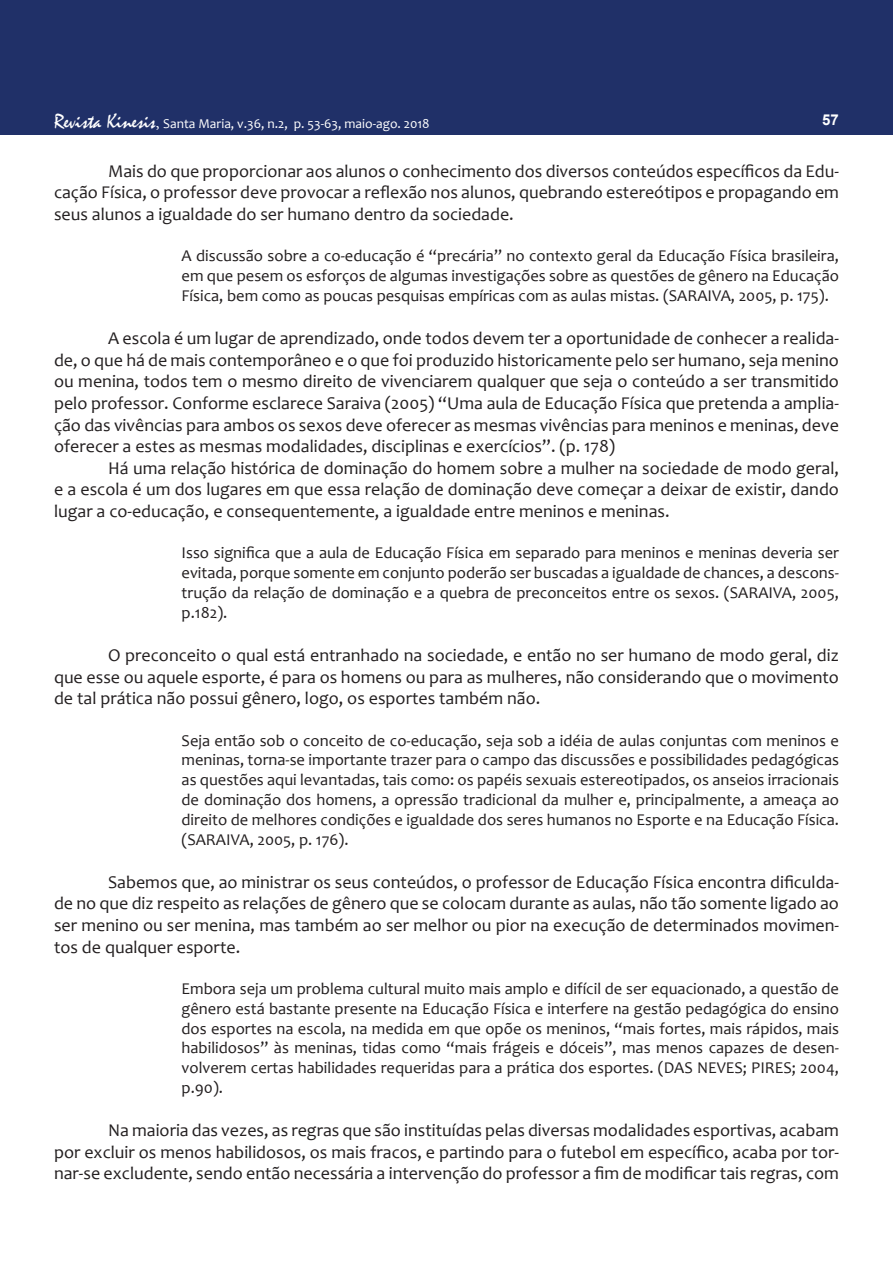
<style>
.page{position:relative;width:893px;height:1263px;background:#fff}
.page>*{position:absolute;margin:0;border:0;box-sizing:border-box;transform-origin:0 0}
.texto_corrido{font:18px/21.6px "Candara";color:#231f20;text-align:justify}
.citação{font:16.5px/19.8px "Candara";color:#231f20;text-align:justify}
.t1{font:700 15px "Arial";color:#fff}
.t2{font:13.5px "Candara";color:#fff}
.s1{font-family:"Mistral";font-size:21px}
.s2{font-family:"Minion Pro";font-size:16.5px}
</style>
<div class="page">
<div style="left:0;top:0;width:893px;height:135px;background:#203068"></div>
<p class="t2" style="left:54px;top:115px;width:377px"><span class="s1">Revista Kinesis</span><span class="s2">,</span> Santa Maria, v.36, n.2, p. 53-63, maio-ago. 2018</p>
<p class="t1" style="left:822px;top:110px;width:18px">57</p>
<p class="texto_corrido" style="left:54px;top:160px;width:786px;text-indent:54px">Mais do que proporcionar aos alunos o conhecimento dos diversos conteúdos específicos da Edu&shy;cação Física, o professor deve provocar a reflexão nos alunos, quebrando estereótipos e propagando em seus alunos a igualdade do ser humano dentro da sociedade.</p>
<p class="citação" style="left:182px;top:246px;width:659px">A discussão sobre a co-educação é “precária” no contexto geral da Educação Física brasileira, em que pesem os esforços de algumas investigações sobre as questões de gênero na Educação Física, bem como as poucas pesquisas empíricas com as aulas mistas. (SARAIVA, 2005, p. 175).</p>
<p class="texto_corrido" style="left:54px;top:327px;width:786px;text-indent:54px">A escola é um lugar de aprendizado, onde todos devem ter a oportunidade de conhecer a realida&shy;de, o que há de mais contemporâneo e o que foi produzido historicamente pelo ser humano, seja menino ou menina, todos tem o mesmo direito de vivenciarem qualquer que seja o conteúdo a ser transmitido pelo professor. Conforme esclarece Saraiva (2005) “Uma aula de Educação Física que pretenda a amplia&shy;ção das vivências para ambos os sexos deve oferecer as mesmas vivências para meninos e meninas, deve oferecer a estes as mesmas modalidades, disciplinas e exercícios”. (p. 178)</p>
<p class="texto_corrido" style="left:54px;top:457px;width:786px;text-indent:54px">Há uma relação histórica de dominação do homem sobre a mulher na sociedade de modo geral, e a escola é um dos lugares em que essa relação de dominação deve começar a deixar de existir, dando lugar a co-educação, e consequentemente, a igualdade entre meninos e meninas.</p>
<p class="citação" style="left:182px;top:543px;width:659px">Isso significa que a aula de Educação Física em separado para meninos e meninas deveria ser evitada, porque somente em conjunto poderão ser buscadas a igualdade de chances, a descons&shy;trução da relação de dominação e a quebra de preconceitos entre os sexos. (SARAIVA, 2005, p.182).</p>
<p class="texto_corrido" style="left:54px;top:644px;width:786px;text-indent:54px">O preconceito o qual está entranhado na sociedade, e então no ser humano de modo geral, diz que esse ou aquele esporte, é para os homens ou para as mulheres, não considerando que o movimento de tal prática não possui gênero, logo, os esportes também não.</p>
<p class="citação" style="left:182px;top:730px;width:659px">Seja então sob o conceito de co-educação, seja sob a idéia de aulas conjuntas com meninos e meninas, torna-se importante trazer para o campo das discussões e possibilidades pedagógicas as questões aqui levantadas, tais como: os papéis sexuais estereotipados, os anseios irracionais de dominação dos homens, a opressão tradicional da mulher e, principalmente, a ameaça ao direito de melhores condições e igualdade dos seres humanos no Esporte e na Educação Física. (SARAIVA, 2005, p. 176).</p>
<p class="texto_corrido" style="left:54px;top:871px;width:786px;text-indent:54px">Sabemos que, ao ministrar os seus conteúdos, o professor de Educação Física encontra dificulda&shy;de no que diz respeito as relações de gênero que se colocam durante as aulas, não tão somente ligado ao ser menino ou ser menina, mas também ao ser melhor ou pior na execução de determinados movimen&shy;tos de qualquer esporte.</p>
<p class="citação" style="left:182px;top:979px;width:659px">Embora seja um problema cultural muito mais amplo e difícil de ser equacionado, a questão de gênero está bastante presente na Educação Física e interfere na gestão pedagógica do ensino dos esportes na escola, na medida em que opõe os meninos, “mais fortes, mais rápidos, mais habilidosos” às meninas, tidas como “mais frágeis e dóceis”, mas menos capazes de desen&shy;volverem certas habilidades requeridas para a prática dos esportes. (DAS NEVES; PIRES; 2004, p.90).</p>
<p class="texto_corrido" style="left:54px;top:1119px;width:786px;text-indent:54px">Na maioria das vezes, as regras que são instituídas pelas diversas modalidades esportivas, acabam por excluir os menos habilidosos, os mais fracos, e partindo para o futebol em específico, acaba por tor&shy;nar-se excludente, sendo então necessária a intervenção do professor a fim de modificar tais regras, com</p>
</div>
